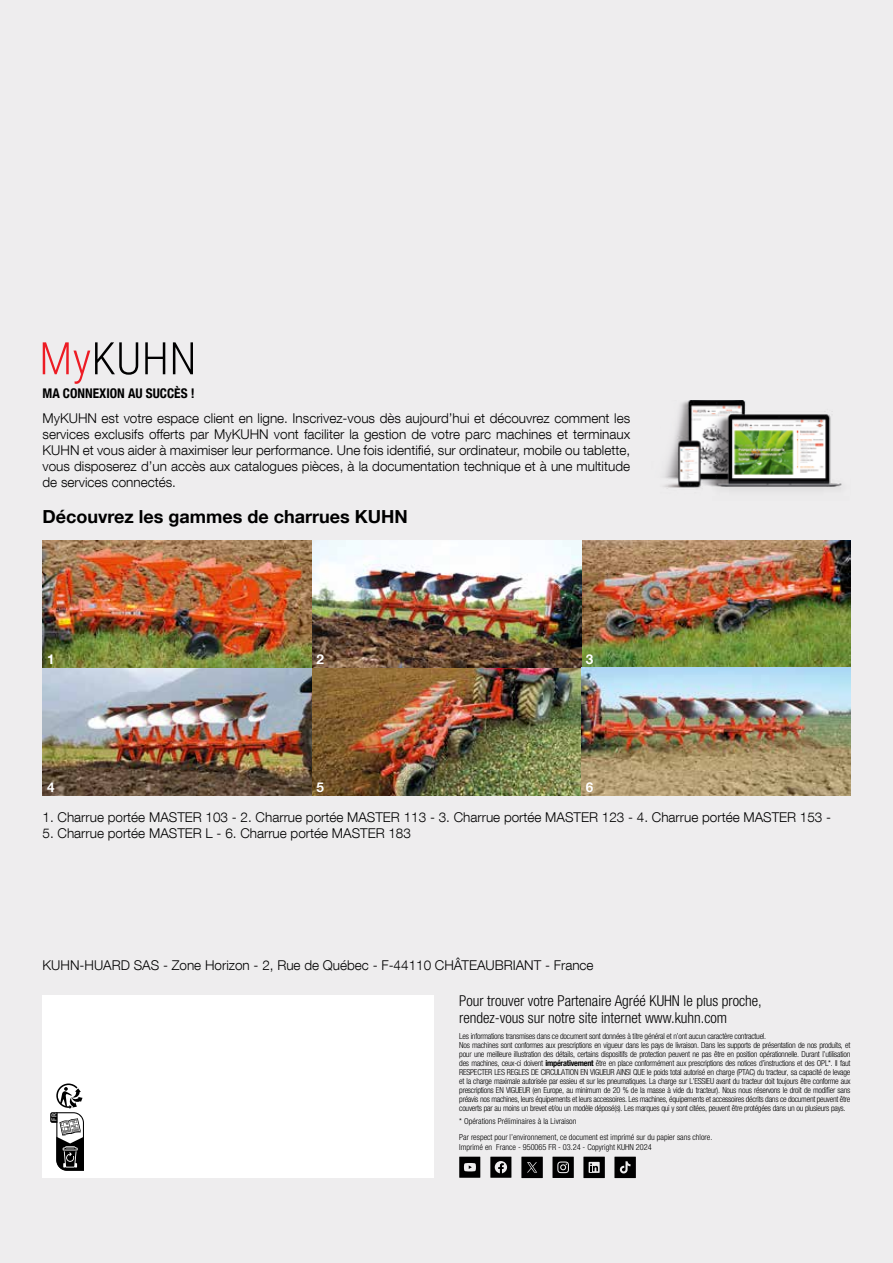
<style>
.page{position:relative;width:893px;height:1263px;background:#eeedee}
.page>*{position:absolute;margin:0;border:0;box-sizing:border-box;transform-origin:0 0}
.t1{font:700 18px "Helvetica Neue LT Com";color:#000}
.t2{font:300 condensed 15px/16.5px "Helvetica Neue LT Com";color:#000}
.t3{font:300 13.5px/16.2px "Helvetica Neue LT Com";color:#000;text-align:justify}
.t4{font:700 13.5px "Helvetica Neue LT Com";color:#fff}
.t5{font:700 condensed 13.35px "Helvetica Neue LT Com";color:#000}
.t6{font:300 condensed 8.25px/9px "Helvetica Neue LT Com";letter-spacing:-.03em;color:#000}
.t7{font:300 condensed 8.25px/15.9px "Helvetica Neue LT Com";color:#000}
.t8{font:7.2px "Myriad Pro";color:#fff}
.s1{font-weight:700}
</style>
<div class="page">
<div style="left:43px;top:995px;width:391px;height:183px;background:#fff"></div>
<img style="left:664px;top:400px;width:178px;height:90px">
<img style="left:43px;top:540px;width:807px;height:255px">
<svg style="left:43px;top:342px;width:95px;height:42px"></svg>
<svg style="left:145px;top:342px;width:20px;height:32px"></svg>
<svg style="left:173px;top:342px;width:20px;height:32px"></svg>
<svg style="left:50px;top:1083px;width:34px;height:88px"></svg>
<svg style="left:552px;top:1157px;width:22px;height:21px"></svg>
<svg style="left:490px;top:1157px;width:21px;height:21px"></svg>
<svg style="left:459px;top:1157px;width:21px;height:21px"></svg>
<svg style="left:583px;top:1157px;width:22px;height:21px"></svg>
<svg style="left:614px;top:1157px;width:22px;height:21px"></svg>
<svg style="left:521px;top:1157px;width:22px;height:21px"></svg>
<h3 class="t5" style="left:43px;top:385px;width:154px">MA CONNEXION AU SUCCÈS !</h3>
<p class="t3" style="left:43px;top:409px;width:589px">MyKUHN est votre espace client en ligne. Inscrivez-vous dès aujourd’hui et découvrez comment les services exclusifs offerts par MyKUHN vont faciliter la gestion de votre parc machines et terminaux KUHN et vous aider à maximiser leur performance. Une fois identifié, sur ordinateur, mobile ou tablette, vous disposerez d’un accès aux catalogues pièces, à la documentation technique et à une multitude de services connectés.</p>
<h1 class="t1" style="left:43px;top:505px;width:367px">Découvrez les gammes de charrues KUHN</h1>
<h3 class="t4" style="left:47px;top:651px;width:9px">1</h3>
<h3 class="t4" style="left:317px;top:651px;width:9px">2</h3>
<h3 class="t4" style="left:586px;top:651px;width:9px">3</h3>
<h3 class="t4" style="left:586px;top:778px;width:9px">6</h3>
<h3 class="t3" style="left:43px;top:809px;width:790px">1. Charrue portée MASTER 103 - 2. Charrue portée MASTER 113 - 3. Charrue portée MASTER 123 - 4. Charrue portée MASTER 153 -</h3>
<h3 class="t3" style="left:43px;top:825px;width:370px">5. Charrue portée MASTER L - 6. Charrue portée MASTER 183</h3>
<h3 class="t4" style="left:47px;top:778px;width:9px">4</h3>
<h3 class="t4" style="left:317px;top:778px;width:9px">5</h3>
<h3 class="t3" style="left:43px;top:956px;width:553px">KUHN-HUARD SAS - Zone Horizon - 2, Rue de Québec - F-44110 CHÂTEAUBRIANT - France</h3>
<p class="t8" style="left:49px;top:1121px;width:9px;rotate:-90deg">FR</p>
<h2 class="t2" style="left:459px;top:992px;width:304px">Pour trouver votre Partenaire Agréé KUHN le plus proche, rendez-vous sur notre site internet www.kuhn.com</h2>
<p class="t6" style="left:459px;top:1032px;width:393px">Les informations transmises dans ce document sont données à titre général et n’ont aucun caractère contractuel.<br>Nos machines sont conformes aux prescriptions en vigueur dans les pays de livraison. Dans les supports de présentation de nos produits, et pour une meilleure illustration des détails, certains dispositifs de protection peuvent ne pas être en position opérationnelle. Durant l’utilisation des machines, ceux-ci doivent <span class="s1">impérativement</span> être en place conformément aux prescriptions des notices d’instructions et des OPL*. Il faut RESPECTER LES REGLES DE CIRCULATION EN VIGUEUR AINSI QUE le poids total autorisé en charge (PTAC) du tracteur, sa capacité de levage et la charge maximale autorisée par essieu et sur les pneumatiques. La charge sur L’ESSIEU avant du tracteur doit toujours être conforme aux prescriptions EN VIGUEUR (en Europe, au minimum de 20 % de la masse à vide du tracteur). Nous nous réservons le droit de modifier sans préavis nos machines, leurs équipements et leurs accessoires. Les machines, équipements et accessoires décrits dans ce document peuvent être couverts par au moins un brevet et/ou un modèle déposé(s). Les marques qui y sont citées, peuvent être protégées dans un ou plusieurs pays.</p>
<p class="t7" style="left:459px;top:1113px;width:255px">* Opérations Préliminaires à la Livraison<br>Par respect pour l’environnement, ce document est imprimé sur du papier sans chlore.</p>
<p class="t7" style="left:459px;top:1139px;width:194px">Imprimé en France - 950065 FR - 03.24 - Copyright KUHN 2024</p>
</div>
